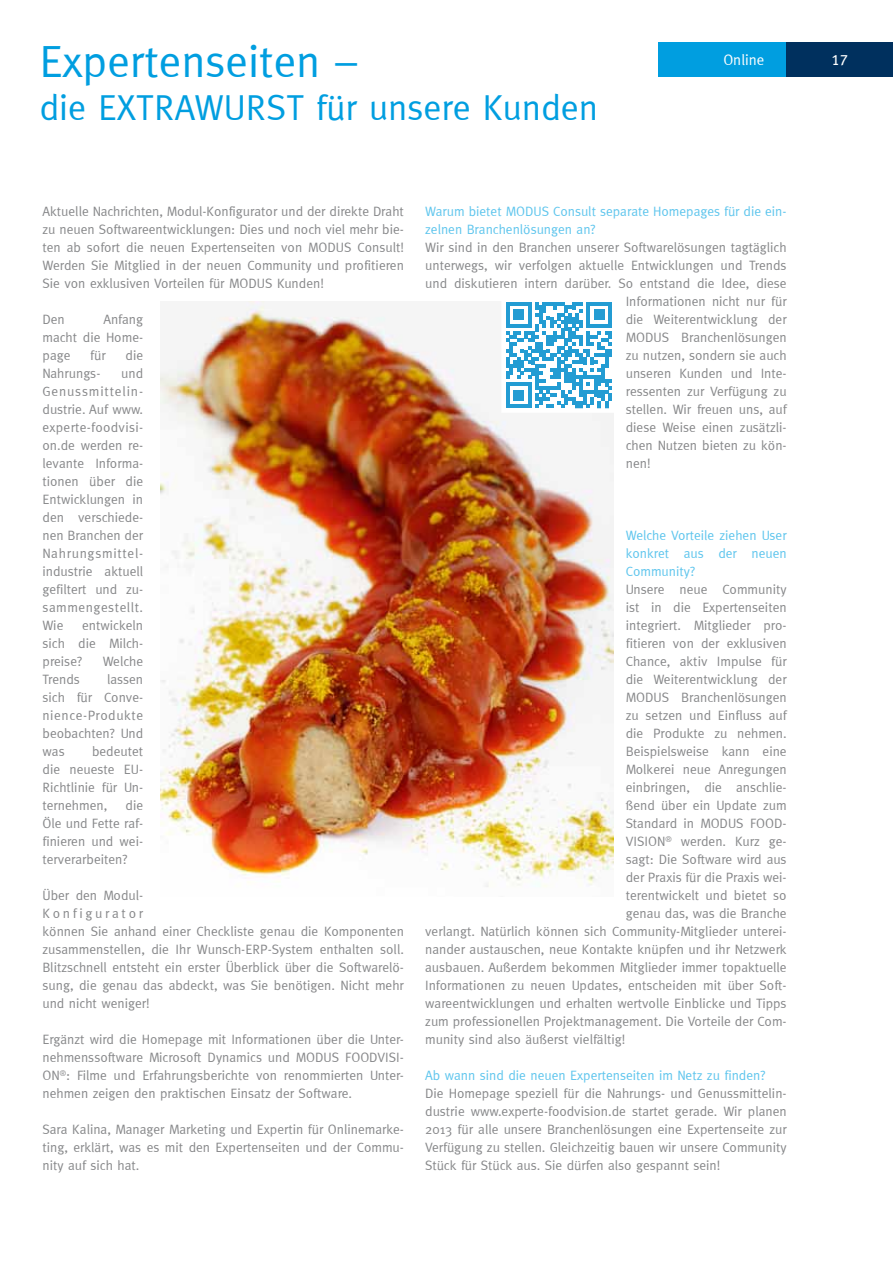
<style>
.page{position:relative;width:893px;height:1263px;background:#fff}
.page>*{position:absolute;margin:0;border:0;box-sizing:border-box;transform-origin:0 0}
.t1{font:45px "Meta";color:#009ee0}
.t2{font:36px "Meta";color:#009ee0}
.t3{font:15px "Meta";color:#fff}
.t4{font:15px "Meta Book LF";color:#fff}
.t5{font:13.5px/18px "Meta";color:#87888a;text-align:justify}
.t6{font:13.5px/18px "Meta";color:#5ec5ed}
.s1{font-style:inherit}
</style>
<div class="page">
<div style="left:787px;top:43px;width:106px;height:34px;background:#00305e"></div>
<div style="left:658px;top:43px;width:128px;height:34px;background:#009ee0"></div>
<img style="left:160px;top:302px;width:453px;height:585px">
<svg style="left:499px;top:302px;width:115px;height:113px"></svg>
<h1 class="t1" style="left:39px;top:35px;width:319px">Expertenseiten –</h1>
<h2 class="t2" style="left:39px;top:86px;width:560px">die <span class="s1">EXTRAWURST</span> für unsere Kunden</h2>
<p class="t3" style="left:723px;top:51px;width:42px">Online</p>
<p class="t4" style="left:831px;top:51px;width:18px">17</p>
<p class="t5" style="left:43px;top:202px;width:363px">Aktuelle Nachrichten, Modul-Konfigurator und der direkte Draht zu neuen Softwareentwicklungen: Dies und noch viel mehr bie&shy;ten ab sofort die neuen Expertenseiten von MODUS Consult!<br>Werden Sie Mitglied in der neuen Community und profitieren Sie von exklusiven Vorteilen für MODUS Kunden!</p>
<p class="t5" style="left:43px;top:310px;width:24px">Den</p>
<p class="t5" style="left:43px;top:310px;width:102px;text-indent:61px">Anfang macht die Home&shy;page</p>
<p class="t5" style="left:90px;top:346px;width:17px">für</p>
<p class="t5" style="left:126px;top:346px;width:19px">die</p>
<p class="t5" style="left:43px;top:364px;width:59px">Nahrungs-</p>
<p class="t5" style="left:43px;top:364px;width:102px;text-indent:79px">und Genussmittelin&shy;dustrie. Auf www. experte-foodvisi&shy;on.de werden re&shy;levante Informa&shy;tionen über die Entwicklungen in den verschiede&shy;nen Branchen der Nahrungsmittel&shy;industrie aktuell gefiltert und zu&shy;sammengestellt.<br>Wie</p>
<p class="t5" style="left:43px;top:616px;width:102px;text-indent:40px">entwickeln sich die Milch&shy;preise?</p>
<p class="t5" style="left:103px;top:652px;width:42px">Welche</p>
<p class="t5" style="left:43px;top:670px;width:39px">Trends</p>
<p class="t5" style="left:43px;top:670px;width:102px;text-indent:64px">lassen sich für Conve&shy;nience-Produkte beobachten? Und was</p>
<p class="t5" style="left:43px;top:742px;width:102px;text-indent:49px">bedeutet die neueste EU-Richtlinie für Un&shy;ternehmen,</p>
<p class="t5" style="left:43px;top:796px;width:102px;text-indent:83px">die Öle und Fette raf&shy;finieren und wei&shy;terverarbeiten?</p>
<p class="t5" style="left:43px;top:886px;width:363px;text-align:left">Über den Modul-<br>Konfigurator<br>können Sie anhand einer Checkliste genau die Komponenten zusammenstellen, die Ihr Wunsch-ERP-System enthalten soll.<br>Blitzschnell entsteht ein erster Überblick über die Softwarelö&shy;sung, die genau das abdeckt, was Sie benötigen. Nicht mehr und nicht weniger!</p>
<p class="t5" style="left:43px;top:1030px;width:363px">Ergänzt wird die Homepage mit Informationen über die Unter&shy;nehmenssoftware Microsoft Dynamics und MODUS FOODVISI-ON<sup>®</sup>: Filme und Erfahrungsberichte von renommierten Unter&shy;nehmen zeigen den praktischen Einsatz der Software.</p>
<p class="t5" style="left:43px;top:1120px;width:363px">Sara Kalina, Manager Marketing und Expertin für Onlinemarke&shy;ting, erklärt, was es mit den Expertenseiten und der Commu&shy;nity auf sich hat.</p>
<p class="t6" style="left:425px;top:202px;width:363px">Warum bietet MODUS Consult separate Homepages für die ein&shy;zelnen Branchenlösungen an?</p>
<p class="t5" style="left:425px;top:238px;width:363px">Wir sind in den Branchen unserer Softwarelösungen tagtäglich</p>
<p class="t5" style="left:425px;top:256px;width:363px">unterwegs, wir verfolgen aktuelle Entwicklungen und Trends</p>
<p class="t5" style="left:425px;top:274px;width:363px">und diskutieren intern darüber. So entstand die Idee, diese</p>
<p class="t5" style="left:626px;top:292px;width:162px">Informationen nicht nur für</p>
<p class="t5" style="left:626px;top:310px;width:162px">die Weiterentwicklung der</p>
<p class="t5" style="left:626px;top:328px;width:162px">MODUS Branchenlösungen</p>
<p class="t5" style="left:626px;top:346px;width:162px">zu nutzen, sondern sie auch</p>
<p class="t5" style="left:626px;top:364px;width:162px">unseren Kunden und Inte-</p>
<p class="t5" style="left:626px;top:382px;width:162px">ressenten zur Verfügung zu</p>
<p class="t5" style="left:626px;top:400px;width:162px">stellen. Wir freuen uns, auf</p>
<p class="t5" style="left:626px;top:418px;width:162px">diese Weise einen zusätzli-</p>
<p class="t5" style="left:626px;top:436px;width:162px">chen Nutzen bieten zu kön-</p>
<p class="t5" style="left:626px;top:454px;width:26px">nen!</p>
<p class="t6" style="left:626px;top:526px;width:162px;text-align:justify">Welche Vorteile ziehen User konkret aus der neuen Community?</p>
<p class="t5" style="left:626px;top:580px;width:162px">Unsere neue Community</p>
<p class="t5" style="left:626px;top:598px;width:162px">ist in die Expertenseiten</p>
<p class="t5" style="left:626px;top:616px;width:162px">integriert. Mitglieder pro-</p>
<p class="t5" style="left:626px;top:634px;width:162px">fitieren von der exklusiven</p>
<p class="t5" style="left:626px;top:652px;width:162px">Chance, aktiv Impulse für</p>
<p class="t5" style="left:626px;top:670px;width:162px">die Weiterentwicklung der</p>
<p class="t5" style="left:626px;top:688px;width:162px">MODUS Branchenlösungen</p>
<p class="t5" style="left:626px;top:706px;width:162px">zu setzen und Einfluss auf</p>
<p class="t5" style="left:626px;top:724px;width:162px">die Produkte zu nehmen.</p>
<p class="t5" style="left:626px;top:742px;width:162px">Beispielsweise kann eine</p>
<p class="t5" style="left:626px;top:760px;width:162px">Molkerei neue Anregungen</p>
<p class="t5" style="left:626px;top:778px;width:162px">einbringen, die anschlie-</p>
<p class="t5" style="left:626px;top:796px;width:162px">ßend über ein Update zum</p>
<p class="t5" style="left:626px;top:814px;width:162px">Standard in MODUS FOOD-</p>
<p class="t5" style="left:626px;top:832px;width:162px">VISION<sup>®</sup> werden. Kurz ge-</p>
<p class="t5" style="left:626px;top:850px;width:162px">sagt: Die Software wird aus</p>
<p class="t5" style="left:626px;top:868px;width:162px">der Praxis für die Praxis wei-</p>
<p class="t5" style="left:626px;top:886px;width:162px">terentwickelt und bietet so</p>
<p class="t5" style="left:626px;top:904px;width:162px">genau das, was die Branche</p>
<p class="t5" style="left:425px;top:922px;width:363px">verlangt. Natürlich können sich Community-Mitglieder unterei-</p>
<p class="t5" style="left:425px;top:940px;width:363px">nander austauschen, neue Kontakte knüpfen und ihr Netzwerk</p>
<p class="t5" style="left:425px;top:958px;width:363px">ausbauen. Außerdem bekommen Mitglieder immer topaktuelle</p>
<p class="t5" style="left:425px;top:976px;width:363px">Informationen zu neuen Updates, entscheiden mit über Soft-</p>
<p class="t5" style="left:425px;top:994px;width:363px">wareentwicklungen und erhalten wertvolle Einblicke und Tipps</p>
<p class="t5" style="left:425px;top:1012px;width:363px">zum professionellen Projektmanagement. Die Vorteile der Com-</p>
<p class="t5" style="left:425px;top:1030px;width:202px">munity sind also äußerst vielfältig!</p>
<p class="t6" style="left:425px;top:1066px;width:341px">Ab wann sind die neuen Expertenseiten im Netz zu finden?</p>
<p class="t5" style="left:425px;top:1084px;width:363px">Die Homepage speziell für die Nahrungs- und Genussmittelin&shy;dustrie www.experte-foodvision.de startet gerade. Wir planen 2013 für alle unsere Branchenlösungen eine Expertenseite zur Verfügung zu stellen. Gleichzeitig bauen wir unsere Community Stück für Stück aus. Sie dürfen also gespannt sein!</p>
</div>
